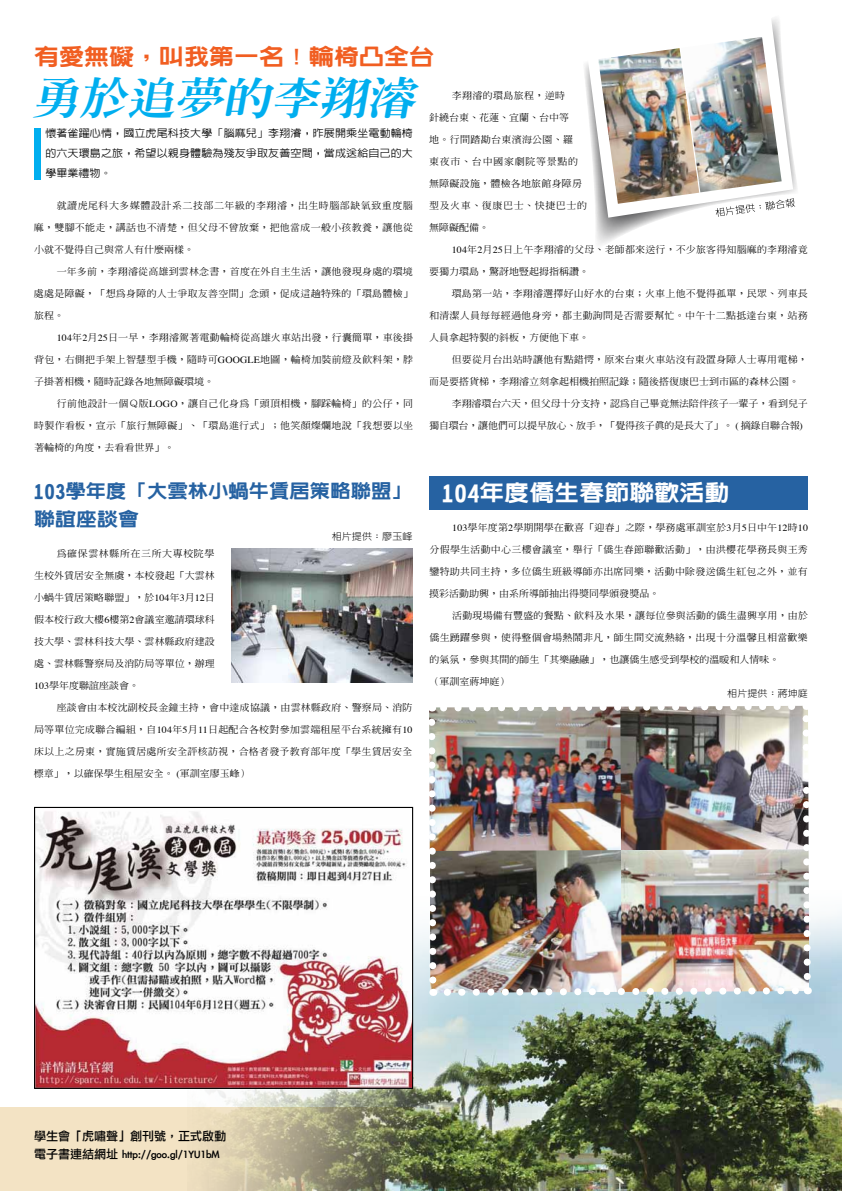
<style>
.page{position:relative;width:842px;height:1191px;background:#fff}
.page>*{position:absolute;margin:0;border:0;box-sizing:border-box;transform-origin:0 0}
.t1{font:italic 800 43.2px "Inn Ming";color:#00aeef;scale:1.11 1}
.t2{font:800 22.5px "New Gothic";color:#f15e21;scale:1.11 1}
.t3{font:800 22.5px "New Gothic";color:#fff;scale:1.11 1}
.t4{font:800 18.9px/28px "New Gothic";color:#2662a2;scale:1.11 1}
.t5{font:12px/18px "Li Gothic Med";color:#000}
.t6{font:500 10.4px/20px "Lin Gothic";letter-spacing:.015em;color:#000;text-align:justify;scale:1.05 1}
.t7{font:500 9.5px "Inn Ming";letter-spacing:.02em;color:#000;scale:1.05 1}
.t8{font:500 9.5px "Inn Ming";color:#000;scale:1.05 1}
.t9{font:500 9.5px "Inn Ming";letter-spacing:-.02em;color:#000;scale:1.05 1}
.t10{font:500 9.5px "Inn Ming";letter-spacing:-.01em;color:#000;scale:1.05 1}
.t11{font:500 9.5px "Inn Ming";letter-spacing:.05em;color:#000;scale:1.05 1}
.t12{font:500 9.5px "Inn Ming";letter-spacing:.055em;color:#000;scale:1.05 1}
.t13{font:300 9.5px "New Gothic";letter-spacing:.01em;color:#000;scale:1.05 1}
.t14{font:500 9.5px "Inn Ming";letter-spacing:.07em;color:#000;scale:1.05 1}
.s1{font-family:"Times";font-weight:400}
</style>
<div class="page">
<div style="left:1px;top:1107px;width:841px;height:84px;background:#f3e3c4"></div>
<div style="left:429px;top:476px;width:379px;height:33px;background:#2662a2"></div>
<img style="left:202px;top:888px;width:640px;height:303px">
<div style="left:34px;top:128px;width:6px;height:51px;background:#00aeef"></div>
<svg style="left:596px;top:223px;width:53px;height:22px"></svg>
<svg style="left:584px;top:63px;width:213px;height:160px"></svg>
<img style="left:590px;top:18px;width:205px;height:199px">
<img style="left:232px;top:548px;width:180px;height:134px">
<img style="left:425px;top:705px;width:389px;height:294px">
<img style="left:36px;top:811px;width:375px;height:276px">
<div style="left:34px;top:807px;width:379px;height:282px;border:1px solid #000"></div>
<h2 class="t2" style="left:34px;top:45px;width:362px">有愛無礙，叫我第一名！輪椅凸全台</h2>
<h1 class="t1" style="left:31px;top:76px;width:354px">勇於追夢的李翔濬</h1>
<p class="t7" style="left:452px;top:91px;width:109px">李翔濬的環島旅程，逆時</p>
<p class="t8" style="left:429px;top:113px;width:135px">針繞台東、花蓮、宜蘭、台中等</p>
<p class="t7" style="left:429px;top:135px;width:139px">地。行間踏勘台東濱海公園、羅</p>
<p class="t14" style="left:429px;top:157px;width:143px">東夜市、台中國家劇院等景點的</p>
<p class="t7" style="left:429px;top:179px;width:147px">無障礙設施，體檢各地旅館身障房</p>
<p class="t12" style="left:429px;top:201px;width:152px">型及火車、復康巴士、快捷巴士的</p>
<p class="t7" style="left:429px;top:223px;width:59px">無障礙配備。</p>
<p class="t7" style="left:452px;top:245px;width:340px"><span class="s1">104</span>年<span class="s1">2</span>月<span class="s1">25</span>日上午李翔濬的父母、老師都來送行，不少旅客得知腦麻的李翔濬竟</p>
<p class="t8" style="left:429px;top:267px;width:154px">要獨力環島，驚訝地豎起拇指稱讚。</p>
<p class="t7" style="left:452px;top:289px;width:341px">環島第一站，李翔濬選擇好山好水的台東；火車上他不覺得孤單，民眾、列車長</p>
<p class="t7" style="left:429px;top:311px;width:362px">和清潔人員每每經過他身旁，都主動詢問是否需要幫忙。中午十二點抵達台東，站務</p>
<p class="t8" style="left:429px;top:333px;width:154px">人員拿起特製的斜板，方便他下車。</p>
<p class="t7" style="left:452px;top:355px;width:341px">但要從月台出站時讓他有點錯愕，原來台東火車站沒有設置身障人士專用電梯，</p>
<p class="t8" style="left:429px;top:377px;width:354px">而是要搭貨梯，李翔濬立刻拿起相機拍照記錄；隨後搭復康巴士到市區的森林公園。</p>
<p class="t10" style="left:452px;top:399px;width:341px">李翔濬環台六天，但父母十分支持，認為自己畢竟無法陪伴孩子一輩子，看到兒子</p>
<p class="t9" style="left:429px;top:421px;width:357px">獨自環台，讓他們可以提早放心、放手，「覺得孩子真的是長大了」。 <span class="s1">(</span> 摘錄自聯合報<span class="s1">)</span></p>
<p class="t6" style="left:45px;top:123px;width:352px">懷著雀躍心情，國立虎尾科技大學「腦麻兒」李翔濬，昨展開乘坐電動輪椅的六天環島之旅，希望以親身體驗為殘友爭取友善空間，當成送給自己的大學畢業禮物。</p>
<p class="t11" style="left:57px;top:200px;width:341px">就讀虎尾科大多媒體設計系二技部二年級的李翔濬，出生時腦部缺氧致重度腦</p>
<p class="t7" style="left:34px;top:222px;width:362px">麻，雙腳不能走，講話也不清楚，但父母不曾放棄，把他當成一般小孩教養，讓他從</p>
<p class="t8" style="left:34px;top:244px;width:154px">小就不覺得自己與常人有什麼兩樣。</p>
<p class="t7" style="left:57px;top:266px;width:341px">一年多前，李翔濬從高雄到雲林念書，首度在外自主生活，讓他發現身處的環境</p>
<p class="t7" style="left:34px;top:288px;width:362px">處處是障礙，「想為身障的人士爭取友善空間」念頭，促成這趟特殊的「環島體檢」</p>
<p class="t7" style="left:34px;top:310px;width:30px">旅程。</p>
<p class="t7" style="left:57px;top:332px;width:341px"><span class="s1">104</span>年<span class="s1">2</span>月<span class="s1">25</span>日一早，李翔濬駕著電動輪椅從高雄火車站出發，行囊簡單，車後掛</p>
<p class="t7" style="left:34px;top:354px;width:363px">背包，右側把手架上智慧型手機，隨時可<span class="s1">GOOGLE</span>地圖，輪椅加裝前燈及飲料架，脖</p>
<p class="t8" style="left:34px;top:376px;width:173px">子掛著相機，隨時記錄各地無障礙環境。</p>
<p class="t7" style="left:57px;top:398px;width:341px">行前他設計一個Ｑ版<span class="s1">LOGO</span>，讓自己化身為「頭頂相機，腳踩輪椅」的公仔，同</p>
<p class="t7" style="left:34px;top:420px;width:362px">時製作看板，宣示「旅行無障礙」、「環島進行式」；他笑顏燦爛地說「我想要以坐</p>
<p class="t8" style="left:34px;top:442px;width:135px">著輪椅的角度，去看看世界」。</p>
<h3 class="t4" style="left:34px;top:477px;width:342px">103學年度「大雲林小蝸牛賃居策略聯盟」聯誼座談會</h3>
<p class="t12" style="left:57px;top:548px;width:152px">為確保雲林縣所在三所大專校院學</p>
<p class="t7" style="left:34px;top:570px;width:174px">生校外賃居安全無虞，本校發起「大雲林</p>
<p class="t7" style="left:34px;top:592px;width:174px">小蝸牛賃居策略聯盟」，於<span class="s1">104</span>年<span class="s1">3</span>月<span class="s1">12</span>日</p>
<p class="t7" style="left:34px;top:614px;width:174px">假本校行政大樓<span class="s1">6</span>樓第<span class="s1">2</span>會議室邀請環球科</p>
<p class="t7" style="left:34px;top:636px;width:174px">技大學、雲林科技大學、雲林縣政府建設</p>
<p class="t7" style="left:34px;top:658px;width:174px">處、雲林縣警察局及消防局等單位，辦理</p>
<p class="t8" style="left:34px;top:680px;width:101px"><span class="s1">103</span>學年度聯誼座談會。</p>
<p class="t7" style="left:57px;top:702px;width:340px">座談會由本校沈副校長金鐘主持，會中達成協議，由雲林縣政府、警察局、消防</p>
<p class="t7" style="left:34px;top:724px;width:362px">局等單位完成聯合編組，自<span class="s1">104</span>年<span class="s1">5</span>月<span class="s1">11</span>日起配合各校對參加雲端租屋平台系統擁有<span class="s1">10</span></p>
<p class="t7" style="left:34px;top:746px;width:362px">床以上之房東，實施賃居處所安全評核訪視，合格者發予教育部年度「學生賃居安全</p>
<p class="t8" style="left:34px;top:768px;width:207px">標章」，以確保學生租屋安全。 <span class="s1">(</span>軍訓室廖玉峰）</p>
<p class="t13" style="left:332px;top:532px;width:78px">相片提供：廖玉峰</p>
<h2 class="t3" style="left:442px;top:481px;width:261px">104年度僑生春節聯歡活動</h2>
<p class="t7" style="left:452px;top:522px;width:340px"><span class="s1">103</span>學年度第<span class="s1">2</span>學期開學在歡喜「迎春」之際，學務處軍訓室於<span class="s1">3</span>月<span class="s1">5</span>日中午<span class="s1">12</span>時<span class="s1">10</span></p>
<p class="t7" style="left:430px;top:544px;width:362px">分假學生活動中心三樓會議室，舉行「僑生春節聯歡活動」，由洪櫻花學務長與王秀</p>
<p class="t7" style="left:429px;top:566px;width:362px">鑾特助共同主持，多位僑生班級導師亦出席同樂，活動中除發送僑生紅包之外，並有</p>
<p class="t8" style="left:429px;top:588px;width:221px">摸彩活動助興，由系所導師抽出得獎同學頒發獎品。</p>
<p class="t7" style="left:452px;top:610px;width:340px">活動現場備有豐盛的餐點、飲料及水果，讓每位參與活動的僑生盡興享用，由於</p>
<p class="t7" style="left:429px;top:632px;width:362px">僑生踴躍參與，使得整個會場熱鬧非凡，師生間交流熱絡，出現十分溫馨且相當歡樂</p>
<p class="t8" style="left:429px;top:654px;width:335px">的氣氛，參與其間的師生「其樂融融」，也讓僑生感受到學校的溫暖和人情味。</p>
<p class="t7" style="left:429px;top:676px;width:78px">（軍訓室蔣坤庭）</p>
<p class="t13" style="left:727px;top:688px;width:78px">相片提供：蔣坤庭</p>
<p class="t5" style="left:34px;top:1127px;width:193px">學生會「虎嘯聲」創刊號，正式啟動電子書連結網址 http://goo.gl/1YU1bM</p>
</div>
